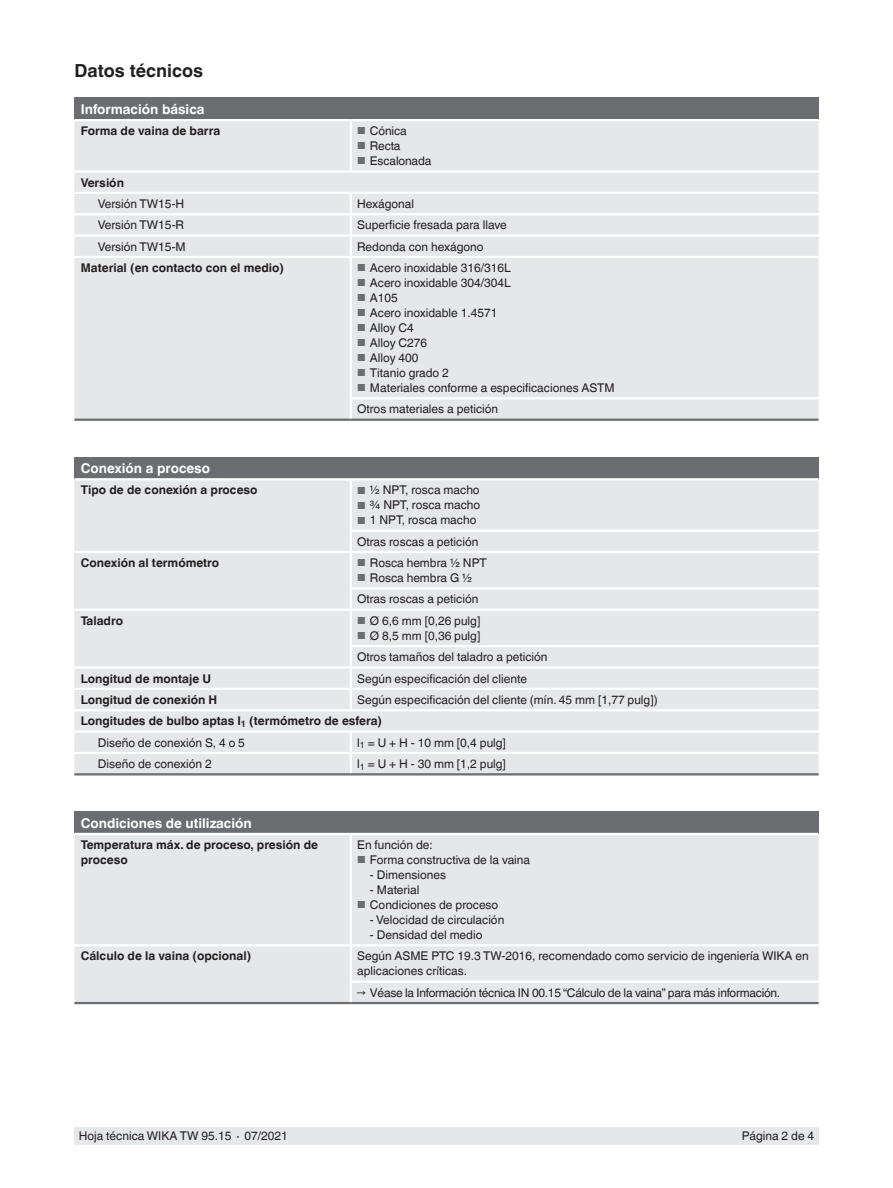
<style>
.page{position:relative;width:893px;height:1188px;background:#fff}
.page>*{position:absolute;margin:0;border:0;box-sizing:border-box;transform-origin:0 0}
.t1{font:700 18px "Helvetica World";color:#231f20}
.t2{font:700 13.5px "Helvetica World";color:#fff}
.t3{font:12px/21.3px "Helvetica World";color:#231f20}
.t4{font:700 12px/15px "Helvetica World";color:#231f20}
.t5{font:12px "Helvetica World";letter-spacing:-.02em;color:#231f20}
.s1{font-size:10.2px;color:#6c6d70}
</style>
<div class="page">
<div style="left:74px;top:1128px;width:745px;height:17px;background:#e6e7e9"></div>
<div style="left:74px;top:98px;width:745px;height:22px;background:#6c6d70"></div>
<div style="left:74px;top:121px;width:745px;height:298px;background:#e6e7e9"></div>
<hr style="left:74px;top:419px;width:277px;height:2px;background:#6c6d70">
<hr style="left:350px;top:397px;width:469px;height:2px;background:#fff">
<hr style="left:74px;top:213px;width:277px;height:2px;background:#fff">
<hr style="left:74px;top:234px;width:277px;height:3px;background:#fff">
<hr style="left:350px;top:121px;width:2px;height:49px;background:#fff">
<hr style="left:351px;top:213px;width:468px;height:2px;background:#fff">
<hr style="left:351px;top:234px;width:468px;height:3px;background:#fff">
<svg style="left:350px;top:194px;width:2px;height:62px"></svg>
<hr style="left:74px;top:119px;width:277px;height:2px;background:#fff">
<hr style="left:351px;top:119px;width:468px;height:2px;background:#fff">
<hr style="left:350px;top:258px;width:2px;height:139px;background:#fff">
<hr style="left:350px;top:399px;width:2px;height:20px;background:#fff">
<hr style="left:74px;top:170px;width:277px;height:3px;background:#fff">
<hr style="left:351px;top:170px;width:468px;height:3px;background:#fff">
<hr style="left:74px;top:192px;width:277px;height:2px;background:#fff">
<hr style="left:351px;top:192px;width:468px;height:2px;background:#fff">
<hr style="left:74px;top:256px;width:277px;height:2px;background:#fff">
<hr style="left:351px;top:256px;width:468px;height:2px;background:#fff">
<hr style="left:351px;top:419px;width:468px;height:2px;background:#6c6d70">
<div style="left:74px;top:457px;width:745px;height:22px;background:#6c6d70"></div>
<div style="left:74px;top:480px;width:745px;height:293px;background:#e6e7e9"></div>
<div style="left:74px;top:552px;width:277px;height:58px;background:#e6e7e9"></div>
<hr style="left:350px;top:480px;width:2px;height:50px;background:#fff">
<hr style="left:350px;top:530px;width:469px;height:2px;background:#fff">
<svg style="left:350px;top:532px;width:2px;height:19px"></svg>
<hr style="left:74px;top:551px;width:277px;height:2px;background:#fff">
<hr style="left:351px;top:551px;width:468px;height:2px;background:#fff">
<hr style="left:350px;top:553px;width:2px;height:34px;background:#fff">
<hr style="left:350px;top:587px;width:469px;height:3px;background:#fff">
<svg style="left:350px;top:590px;width:2px;height:19px"></svg>
<hr style="left:351px;top:609px;width:468px;height:2px;background:#fff">
<hr style="left:74px;top:478px;width:277px;height:2px;background:#fff">
<hr style="left:351px;top:478px;width:468px;height:2px;background:#fff">
<hr style="left:350px;top:645px;width:469px;height:2px;background:#fff">
<hr style="left:351px;top:666px;width:468px;height:3px;background:#fff">
<hr style="left:74px;top:688px;width:277px;height:2px;background:#fff">
<hr style="left:351px;top:688px;width:468px;height:2px;background:#fff">
<hr style="left:74px;top:709px;width:277px;height:2px;background:#fff">
<hr style="left:351px;top:709px;width:468px;height:2px;background:#fff">
<hr style="left:74px;top:730px;width:277px;height:3px;background:#fff">
<hr style="left:351px;top:730px;width:468px;height:3px;background:#fff">
<hr style="left:74px;top:752px;width:277px;height:2px;background:#fff">
<hr style="left:351px;top:752px;width:468px;height:2px;background:#fff">
<svg style="left:350px;top:733px;width:2px;height:40px"></svg>
<hr style="left:74px;top:773px;width:277px;height:2px;background:#6c6d70">
<hr style="left:351px;top:773px;width:468px;height:2px;background:#6c6d70">
<hr style="left:74px;top:609px;width:277px;height:2px;background:#fff">
<hr style="left:350px;top:611px;width:2px;height:34px;background:#fff">
<svg style="left:350px;top:647px;width:2px;height:62px"></svg>
<hr style="left:74px;top:666px;width:277px;height:3px;background:#fff">
<div style="left:74px;top:811px;width:745px;height:23px;background:#6c6d70"></div>
<div style="left:74px;top:835px;width:745px;height:167px;background:#e6e7e9"></div>
<hr style="left:74px;top:1002px;width:277px;height:2px;background:#6c6d70">
<hr style="left:74px;top:833px;width:277px;height:2px;background:#fff">
<hr style="left:351px;top:833px;width:468px;height:2px;background:#fff">
<hr style="left:350px;top:835px;width:2px;height:109px;background:#fff">
<hr style="left:351px;top:944px;width:468px;height:2px;background:#fff">
<hr style="left:350px;top:981px;width:469px;height:2px;background:#fff">
<hr style="left:351px;top:1002px;width:468px;height:2px;background:#6c6d70">
<hr style="left:74px;top:944px;width:277px;height:2px;background:#fff">
<hr style="left:350px;top:946px;width:2px;height:35px;background:#fff">
<svg style="left:350px;top:983px;width:2px;height:19px"></svg>
<h1 class="t1" style="left:74px;top:60px;width:130px">Datos técnicos</h1>
<p class="t2" style="left:81px;top:101px;width:125px">Información básica</p>
<p class="t4" style="left:81px;top:123px;width:141px">Forma de vaina de barra</p>
<p class="t3" style="left:357px;top:120px;width:51px"><span class="s1">■</span> Cónica</p>
<p class="t3" style="left:357px;top:135px;width:45px"><span class="s1">■</span> Recta</p>
<p class="t3" style="left:357px;top:150px;width:76px"><span class="s1">■</span> Escalonada</p>
<p class="t4" style="left:81px;top:175px;width:45px">Versión</p>
<p class="t3" style="left:98px;top:193px;width:88px">Versión TW15-H</p>
<p class="t3" style="left:357px;top:193px;width:58px">Hexágonal</p>
<p class="t3" style="left:98px;top:214px;width:88px">Versión TW15-R</p>
<p class="t3" style="left:357px;top:214px;width:151px">Superficie fresada para llave</p>
<p class="t3" style="left:98px;top:236px;width:90px">Versión TW15-M</p>
<p class="t3" style="left:357px;top:236px;width:128px">Redonda con hexágono</p>
<p class="t4" style="left:81px;top:260px;width:205px">Material (en contacto con el medio)</p>
<p class="t3" style="left:357px;top:257px;width:155px"><span class="s1">■</span> Acero inoxidable 316/316L</p>
<p class="t3" style="left:357px;top:272px;width:155px"><span class="s1">■</span> Acero inoxidable 304/304L</p>
<p class="t3" style="left:357px;top:287px;width:42px"><span class="s1">■</span> A105</p>
<p class="t3" style="left:357px;top:302px;width:142px"><span class="s1">■</span> Acero inoxidable 1.4571</p>
<p class="t3" style="left:357px;top:317px;width:58px"><span class="s1">■</span> Alloy C4</p>
<p class="t3" style="left:357px;top:332px;width:72px"><span class="s1">■</span> Alloy C276</p>
<p class="t3" style="left:357px;top:347px;width:63px"><span class="s1">■</span> Alloy 400</p>
<p class="t3" style="left:357px;top:362px;width:93px"><span class="s1">■</span> Titanio grado 2</p>
<p class="t3" style="left:357px;top:377px;width:259px"><span class="s1">■</span> Materiales conforme a especificaciones ASTM<br>Otros materiales a petición</p>
<p class="t2" style="left:81px;top:460px;width:131px">Conexión a proceso</p>
<p class="t4" style="left:81px;top:483px;width:178px">Tipo de de conexión a proceso</p>
<p class="t3" style="left:357px;top:480px;width:124px"><span class="s1">■</span> ½ NPT, rosca macho</p>
<p class="t3" style="left:357px;top:495px;width:124px"><span class="s1">■</span> ¾ NPT, rosca macho</p>
<p class="t3" style="left:357px;top:510px;width:123px"><span class="s1">■</span> 1 NPT, rosca macho<br>Otras roscas a petición</p>
<p class="t4" style="left:81px;top:555px;width:140px">Conexión al termómetro</p>
<p class="t3" style="left:357px;top:552px;width:131px"><span class="s1">■</span> Rosca hembra ½ NPT</p>
<p class="t3" style="left:357px;top:567px;width:123px"><span class="s1">■</span> Rosca hembra G ½<br>Otras roscas a petición</p>
<p class="t4" style="left:81px;top:613px;width:44px">Taladro</p>
<p class="t3" style="left:357px;top:610px;width:125px"><span class="s1">■</span> Ø 6,6 mm [0,26 pulg]</p>
<p class="t3" style="left:357px;top:625px;width:192px"><span class="s1">■</span> Ø 8,5 mm [0,36 pulg]<br>Otros tamaños del taladro a petición</p>
<p class="t4" style="left:81px;top:671px;width:132px">Longitud de montaje U</p>
<p class="t3" style="left:357px;top:668px;width:171px">Según especificación del cliente</p>
<p class="t4" style="left:81px;top:692px;width:138px">Longitud de conexión H</p>
<p class="t3" style="left:357px;top:689px;width:302px">Según especificación del cliente (mín. 45 mm [1,77 pulg])</p>
<p class="t4" style="left:81px;top:714px;width:303px">Longitudes de bulbo aptas I<sub>1</sub> (termómetro de esfera)</p>
<p class="t3" style="left:98px;top:732px;width:149px">Diseño de conexión S, 4 o 5</p>
<p class="t3" style="left:357px;top:732px;width:150px">l<sub>1</sub> = U + H - 10 mm [0,4 pulg]</p>
<p class="t3" style="left:98px;top:753px;width:115px">Diseño de conexión 2</p>
<p class="t3" style="left:357px;top:753px;width:150px">l<sub>1</sub> = U + H - 30 mm [1,2 pulg]</p>
<p class="t2" style="left:81px;top:815px;width:172px">Condiciones de utilización</p>
<p class="t4" style="left:81px;top:837px;width:239px">Temperatura máx. de proceso, presión de proceso</p>
<p class="t3" style="left:357px;top:834px;width:77px">En función de:</p>
<p class="t3" style="left:357px;top:849px;width:174px"><span class="s1">■</span> Forma constructiva de la vaina</p>
<p class="t3" style="left:370px;top:864px;width:78px">- Dimensiones</p>
<p class="t3" style="left:370px;top:879px;width:51px">- Material</p>
<p class="t3" style="left:357px;top:894px;width:143px"><span class="s1">■</span> Condiciones de proceso</p>
<p class="t3" style="left:370px;top:909px;width:136px">- Velocidad de circulación</p>
<p class="t3" style="left:370px;top:924px;width:114px">- Densidad del medio</p>
<p class="t4" style="left:81px;top:949px;width:172px">Cálculo de la vaina (opcional)</p>
<p class="t3" style="left:357px;top:949px;width:453px;line-height:15px">Según ASME PTC 19.3 TW-2016, recomendado como servicio de ingeniería WIKA en aplicaciones críticas.</p>
<p class="t5" style="left:357px;top:986px;width:425px">→ Véase la Información técnica IN 00.15 “Cálculo de la vaina” para más información.</p>
<p class="t3" style="left:79px;top:1126px;width:211px">Hoja técnica WIKA TW 95.15 ∙ 07/2021</p>
<p class="t3" style="left:742px;top:1126px;width:74px">Página 2 de 4</p>
</div>
